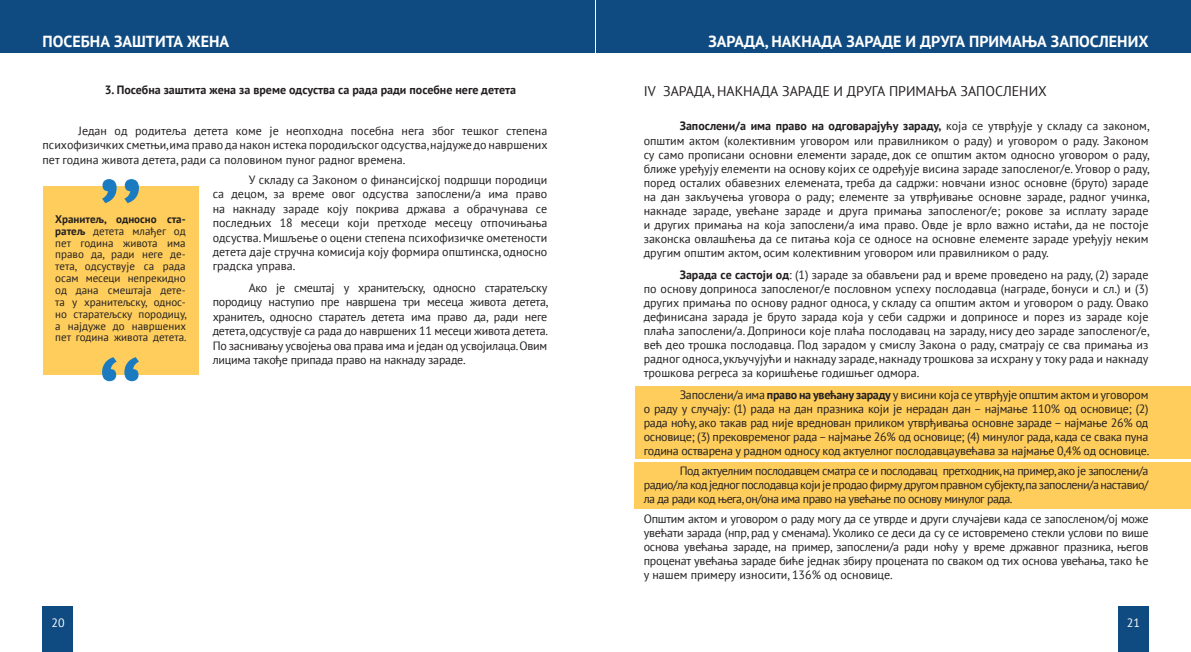
<style>
.page{position:relative;width:1191px;height:652px;background:#fff}
.page>*{position:absolute;margin:0;border:0;box-sizing:border-box;transform-origin:0 0}
.t1{font:700 16px "PT Sans";color:#fff}
.t2{font:14px "PT Sans";color:#231f20}
.t3{font:12px/14px "PT Sans";color:#231f20;text-align:justify}
.t4{font:700 12px "PT Sans";color:#231f20}
.t5{font:12px "PT Sans";color:#fff}
.t6{font:11px/11.9px "PT Sans";color:#231f20;text-align:justify}
.s1{font-weight:700}
</style>
<div class="page">
<div style="left:0;top:0;width:595px;height:53px;background:#0f4b81"></div>
<div style="left:596px;top:0;width:595px;height:53px;background:#0f4b81"></div>
<div style="left:43px;top:606px;width:30px;height:46px;background:#0f4b81"></div>
<div style="left:1118px;top:606px;width:30px;height:46px;background:#0f4b81"></div>
<div style="left:635px;top:386px;width:556px;height:73px;background:#fecd5c"></div>
<div style="left:634px;top:462px;width:557px;height:47px;background:#fecd5c"></div>
<div style="left:43px;top:186px;width:155px;height:189px;background:#fecd5c"></div>
<svg style="left:102px;top:179px;width:37px;height:24px"></svg>
<svg style="left:102px;top:357px;width:37px;height:24px"></svg>
<h1 class="t1" style="left:43px;top:31px;width:188px">ПОСЕБНА ЗАШТИТА ЖЕНА</h1>
<p class="t4" style="left:105px;top:82px;width:413px">3. Посебна заштита жена за време одсуства са рада ради посебне неге детета</p>
<p class="t3" style="left:43px;top:123px;width:506px;line-height:14.4px;text-indent:36px">Један од родитеља детета коме је неопходна посебна нега због тешког степена психофизичких сметњи, има право да након истека породиљског одсуства, најдуже до навршених пет година живота детета, ради са половином пуног радног времена.</p>
<p class="t3" style="left:213px;top:172px;width:336px;line-height:14.4px;text-indent:36px">У складу са Законом о финансијској подршци породици са децом, за време овог одсуства запослени/а има право на накнаду зараде коју покрива држава а обрачунава се последњих 18 месеци који претходе месецу отпочињања одсуства. Мишљење о оцени степена психофизичке ометености детета даје стручна комисија коју формира општинска, односно градска управа.</p>
<p class="t3" style="left:213px;top:280px;width:337px;line-height:14.4px;text-indent:36px">Ако је смештај у хранитељску, односно старатељску породицу наступио пре навршена три месеца живота детета, хранитељ, односно старатељ детета има право да, ради неге детета, одсуствује са рада до навршених 11 месеци живота детета.<br>По заснивању усвојења ова права има и један од усвојилаца. Овим лицима такође припада право на накнаду зараде.</p>
<p class="t6" style="left:55px;top:213px;width:133px"><span class="s1">Хранитељ, односно ста&shy;ратељ</span> детета млађег од пет година живота има право да, ради неге де&shy;тета, одсуствује са рада осам месеци непрекидно од дана смештаја дете&shy;та у хранитељску, однос&shy;но старатељску породицу, а најдуже до навршених пет година живота детета.</p>
<h1 class="t1" style="left:708px;top:31px;width:441px">ЗАРАДА, НАКНАДА ЗАРАДЕ И ДРУГА ПРИМАЊА ЗАПОСЛЕНИХ</h1>
<p class="t2" style="left:643px;top:82px;width:405px">IV ЗАРАДА, НАКНАДА ЗАРАДЕ И ДРУГА ПРИМАЊА ЗАПОСЛЕНИХ</p>
<p class="t3" style="left:643px;top:119px;width:507px;text-indent:36px"><span class="s1">Запослени/а има право на одговарајућу зараду,</span> која се утврђује у складу са законом, општим актом (колективним уговором или правилником о раду) и уговором о раду. Законом су само прописани основни елементи зараде, док се општим актом односно уговором о раду, ближе уређују елементи на основу којих се одређује висина зараде запосленог/е. Уговор о раду, поред осталих обавезних елемената, треба да садржи: новчани износ основне (бруто) зараде на дан закључења уговора о раду; елементе за утврђивање основне зараде, радног учинка, накнаде зараде, увећане зараде и друга примања запосленог/е; рокове за исплату зараде и других примања на која запослени/а има право. Овде је врло важно истаћи, да не постоје законска овлашћења да се питања која се односе на основне елементе зараде уређују неким другим општим актом, осим колективним уговором или правилником о раду.</p>
<p class="t3" style="left:643px;top:267px;width:507px;text-indent:36px"><span class="s1">Зарада се састоји од</span>: (1) зараде за обављени рад и време проведено на раду, (2) зараде по основу доприноса запосленог/е пословном успеху послодавца (награде, бонуси и сл.) и (3) других примања по основу радног односа, у складу са општим актом и уговором о раду. Овако дефинисана зарада је бруто зарада која у себи садржи и доприносе и порез из зараде које плаћа запослени/а. Доприноси које плаћа послодавац на зараду, нису део зараде запосленог/е, већ део трошка послодавца. Под зарадом у смислу Закона о раду, сматрају се сва примања из радног односа, укључујући и накнаду зараде, накнаду трошкова за исхрану у току рада и накнаду трошкова регреса за коришћење годишњег одмора.</p>
<p class="t3" style="left:643px;top:387px;width:507px;text-indent:36px">Запослени/а има <span class="s1">право на увећану зараду</span> у висини која се утврђује општим актом и уговором о раду у случају: (1) рада на дан празника који је нерадан дан – најмање 110% од основице; (2) рада ноћу, ако такав рад није вреднован приликом утврђивања основне зараде – најмање 26% од основице; (3) прековременог рада – најмање 26% од основице; (4) минулог рада, када се свака пуна година остварена у радном односу код актуелног послодавцаувећава за најмање 0,4% од основице.</p>
<p class="t3" style="left:643px;top:463px;width:506px;text-indent:36px">Под актуелним послодавцем сматра се и послодавац претходник, на пример, ако је запослени/а радио/ла код једног послодавца који је продао фирму другом правном субјекту,па запослени/а наставио/ ла да ради код њега, он/она има право на увећање по основу минулог рада.</p>
<p class="t3" style="left:643px;top:511px;width:506px">Општим актом и уговором о раду могу да се утврде и други случајеви када се запосленом/ој може увећати зарада (нпр, рад у сменама). Уколико се деси да су се истовремено стекли услови по више основа увећања зараде, на пример, запослени/а ради ноћу у време државног празника, његов проценат увећања зараде биће једнак збиру процената по сваком од тих основа увећања, тако ће у нашем примеру износити, 136% од основице.</p>
<p class="t5" style="left:52px;top:615px;width:15px">20</p>
<p class="t5" style="left:1126px;top:615px;width:15px">21</p>
</div>
